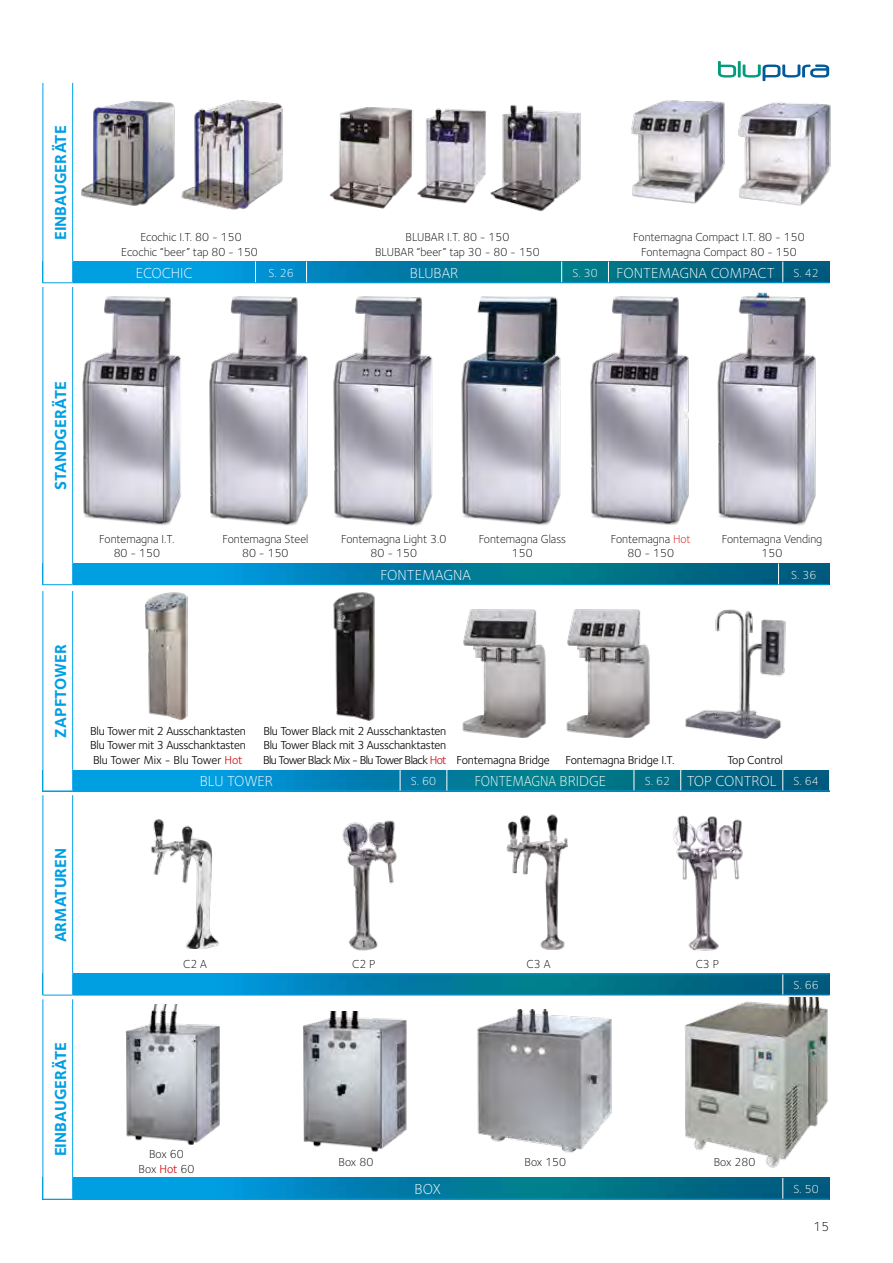
<style>
.page{position:relative;width:893px;height:1263px;background:#fff}
.page>*{position:absolute;margin:0;border:0;box-sizing:border-box;transform-origin:0 0}
.t1{font:700 16.5px "Foundry Sterling";color:#009fe3}
.t2{font:300 15px "Foundry Sterling";color:#fff}
.t3{font:300 15px "Foundry Sterling";color:#fff;scale:.9 1}
.t4{font:300 13.5px "Foundry Sterling";color:#000}
.t5{font:300 12px/14.4px "Foundry Sterling";color:#000;text-align:center}
.t6{font:12px/14.4px "Foundry Sterling";letter-spacing:-.02em;color:#000;text-align:justify}
.t7{font:300 12px "Foundry Sterling";color:#fff}
.s1{color:#d20a11}
.s2{font-size:12px}
.s3{font-weight:400;color:#d20a11}
</style>
<div class="page">
<img style="left:73px;top:262px;width:756px;height:20px">
<img style="left:73px;top:770px;width:756px;height:20px">
<img style="left:73px;top:974px;width:756px;height:21px">
<img style="left:73px;top:1178px;width:756px;height:21px">
<img style="left:73px;top:563px;width:756px;height:21px">
<svg style="left:782px;top:1178px;width:1px;height:21px"></svg>
<hr style="left:43px;top:1199px;width:30px;height:1px;background:#009fe3">
<hr style="left:73px;top:1199px;width:710px;height:1px;background:#009fe3">
<hr style="left:783px;top:1199px;width:47px;height:1px;background:#009fe3">
<hr style="left:43px;top:999px;width:1px;height:179px;background:#009fe3">
<hr style="left:72px;top:999px;width:1px;height:179px;background:#009fe3">
<svg style="left:43px;top:1178px;width:1px;height:21px"></svg>
<svg style="left:72px;top:1178px;width:1px;height:21px"></svg>
<svg style="left:782px;top:974px;width:1px;height:21px"></svg>
<hr style="left:43px;top:995px;width:30px;height:1px;background:#009fe3">
<hr style="left:72px;top:973px;width:711px;height:1px;background:#009fe3">
<hr style="left:783px;top:973px;width:47px;height:1px;background:#009fe3">
<hr style="left:43px;top:795px;width:1px;height:179px;background:#009fe3">
<hr style="left:72px;top:795px;width:1px;height:178px;background:#009fe3">
<svg style="left:43px;top:974px;width:1px;height:21px"></svg>
<svg style="left:72px;top:974px;width:1px;height:21px"></svg>
<hr style="left:73px;top:995px;width:710px;height:1px;background:#009fe3">
<hr style="left:783px;top:995px;width:47px;height:1px;background:#009fe3">
<svg style="left:634px;top:770px;width:1px;height:20px"></svg>
<svg style="left:680px;top:770px;width:1px;height:20px"></svg>
<svg style="left:782px;top:770px;width:1px;height:20px"></svg>
<svg style="left:829px;top:770px;width:1px;height:20px"></svg>
<hr style="left:43px;top:790px;width:30px;height:1px;background:#009fe3">
<hr style="left:73px;top:790px;width:190px;height:1px;background:#009fe3">
<hr style="left:263px;top:790px;width:137px;height:1px;background:#009fe3">
<hr style="left:400px;top:790px;width:47px;height:1px;background:#009fe3">
<hr style="left:447px;top:790px;width:112px;height:1px;background:#009fe3">
<hr style="left:559px;top:790px;width:75px;height:1px;background:#009fe3">
<hr style="left:634px;top:790px;width:47px;height:1px;background:#009fe3">
<hr style="left:681px;top:790px;width:102px;height:1px;background:#009fe3">
<hr style="left:783px;top:790px;width:47px;height:1px;background:#009fe3">
<hr style="left:43px;top:591px;width:1px;height:179px;background:#009fe3">
<hr style="left:72px;top:591px;width:1px;height:179px;background:#009fe3">
<svg style="left:43px;top:770px;width:1px;height:20px"></svg>
<svg style="left:72px;top:770px;width:1px;height:20px"></svg>
<svg style="left:400px;top:770px;width:1px;height:20px"></svg>
<svg style="left:446px;top:770px;width:1px;height:20px"></svg>
<svg style="left:255px;top:261px;width:1px;height:21px"></svg>
<svg style="left:306px;top:261px;width:1px;height:21px"></svg>
<svg style="left:561px;top:261px;width:1px;height:21px"></svg>
<svg style="left:608px;top:261px;width:1px;height:21px"></svg>
<svg style="left:782px;top:261px;width:1px;height:21px"></svg>
<hr style="left:43px;top:282px;width:30px;height:1px;background:#009fe3">
<hr style="left:73px;top:282px;width:182px;height:1px;background:#009fe3">
<hr style="left:255px;top:282px;width:52px;height:1px;background:#009fe3">
<hr style="left:307px;top:282px;width:255px;height:1px;background:#009fe3">
<hr style="left:562px;top:282px;width:46px;height:1px;background:#009fe3">
<hr style="left:608px;top:282px;width:175px;height:1px;background:#009fe3">
<hr style="left:783px;top:282px;width:47px;height:1px;background:#009fe3">
<hr style="left:43px;top:83px;width:1px;height:178px;background:#009fe3">
<hr style="left:72px;top:83px;width:1px;height:178px;background:#009fe3">
<svg style="left:43px;top:261px;width:1px;height:21px"></svg>
<svg style="left:72px;top:261px;width:1px;height:21px"></svg>
<hr style="left:43px;top:584px;width:30px;height:1px;background:#009fe3">
<hr style="left:73px;top:584px;width:128px;height:1px;background:#009fe3">
<hr style="left:201px;top:584px;width:129px;height:1px;background:#009fe3">
<hr style="left:330px;top:584px;width:128px;height:1px;background:#009fe3">
<hr style="left:458px;top:584px;width:129px;height:1px;background:#009fe3">
<hr style="left:587px;top:584px;width:128px;height:1px;background:#009fe3">
<hr style="left:715px;top:584px;width:63px;height:1px;background:#009fe3">
<hr style="left:778px;top:584px;width:51px;height:1px;background:#009fe3">
<hr style="left:43px;top:287px;width:1px;height:276px;background:#009fe3">
<hr style="left:72px;top:287px;width:1px;height:276px;background:#009fe3">
<svg style="left:43px;top:563px;width:1px;height:21px"></svg>
<svg style="left:72px;top:563px;width:1px;height:21px"></svg>
<svg style="left:778px;top:563px;width:1px;height:21px"></svg>
<img style="left:490px;top:105px;width:91px;height:107px">
<img style="left:333px;top:296px;width:100px;height:230px">
<img style="left:209px;top:296px;width:99px;height:230px">
<img style="left:82px;top:296px;width:99px;height:229px">
<img style="left:461px;top:296px;width:100px;height:229px">
<img style="left:590px;top:296px;width:99px;height:229px">
<img style="left:717px;top:292px;width:99px;height:233px">
<img style="left:738px;top:102px;width:93px;height:104px">
<img style="left:631px;top:100px;width:94px;height:104px">
<img style="left:685px;top:609px;width:101px;height:130px">
<img style="left:342px;top:820px;width:55px;height:131px">
<img style="left:150px;top:819px;width:69px;height:129px">
<img style="left:506px;top:814px;width:62px;height:136px">
<img style="left:673px;top:815px;width:70px;height:136px">
<svg style="left:718px;top:61px;width:111px;height:20px"></svg>
<img style="left:684px;top:997px;width:144px;height:171px">
<img style="left:303px;top:1011px;width:104px;height:141px">
<img style="left:125px;top:1004px;width:95px;height:141px">
<img style="left:477px;top:1009px;width:135px;height:144px">
<img style="left:417px;top:108px;width:69px;height:96px">
<img style="left:181px;top:100px;width:102px;height:110px">
<img style="left:81px;top:100px;width:94px;height:106px">
<img style="left:329px;top:107px;width:85px;height:102px">
<img style="left:462px;top:609px;width:84px;height:129px">
<img style="left:566px;top:609px;width:84px;height:129px">
<img style="left:145px;top:592px;width:42px;height:128px">
<img style="left:333px;top:592px;width:42px;height:128px">
<h1 class="t1" style="left:49px;top:240px;width:116px;rotate:-90deg">EINBAUGERÄTE</h1>
<p class="t5" style="left:121px;top:230px;width:138px">Ecochic I.T. 80 - 150<br>Ecochic “beer” tap 80 - 150</p>
<p class="t5" style="left:375px;top:230px;width:166px">BLUBAR I.T. 80 - 150<br>BLUBAR “beer” tap 30 - 80 - 150</p>
<p class="t5" style="left:633px;top:230px;width:173px">Fontemagna Compact I.T. 80 - 150<br>Fontemagna Compact 80 - 150</p>
<p class="t2" style="left:136px;top:262px;width:58px">ECOCHIC</p>
<p class="t7" style="left:268px;top:264px;width:27px">S. 26</p>
<p class="t2" style="left:410px;top:262px;width:50px">BLUBAR</p>
<p class="t7" style="left:572px;top:264px;width:27px">S. 30</p>
<p class="t2" style="left:617px;top:262px;width:160px">FONTEMAGNA COMPACT</p>
<p class="t7" style="left:793px;top:264px;width:27px">S. 42</p>
<h1 class="t1" style="left:49px;top:490px;width:110px;rotate:-90deg">STANDGERÄTE</h1>
<p class="t5" style="left:99px;top:531px;width:77px">Fontemagna I.T.<br>80 - 150</p>
<p class="t5" style="left:222px;top:531px;width:88px">Fontemagna Steel<br>80 - 150</p>
<p class="t5" style="left:341px;top:531px;width:107px">Fontemagna Light 3.0<br>80 - 150</p>
<p class="t5" style="left:479px;top:531px;width:89px">Fontemagna Glass<br>150</p>
<p class="t5" style="left:611px;top:531px;width:81px">Fontemagna <span class="s1">Hot<br></span>80 - 150</p>
<p class="t5" style="left:722px;top:531px;width:102px">Fontemagna Vending<br>150</p>
<p class="t2" style="left:380px;top:564px;width:92px">FONTEMAGNA</p>
<p class="t7" style="left:791px;top:566px;width:27px">S. 36</p>
<h1 class="t1" style="left:49px;top:738px;width:95px;rotate:-90deg">ZAPFTOWER</h1>
<p class="t6" style="left:90px;top:723px;width:157px">Blu Tower mit 2 Ausschanktasten Blu Tower mit 3 Ausschanktasten Blu Tower Mix - Blu Tower <span class="s1">Hot</span></p>
<p class="t6" style="left:263px;top:723px;width:288px;text-align:left">Blu Tower Black mit 2 Ausschanktasten<br>Blu Tower Black mit 3 Ausschanktasten<br>Blu Tower Black Mix - Blu Tower Black <span class="s1">Hot</span> Fontemagna Bridge</p>
<p class="t6" style="left:565px;top:752px;width:111px">Fontemagna Bridge I.T.</p>
<p class="t6" style="left:727px;top:752px;width:57px">Top Control</p>
<p class="t2" style="left:200px;top:770px;width:75px">BLU TOWER</p>
<p class="t7" style="left:411px;top:772px;width:27px">S. 60</p>
<p class="t3" style="left:475px;top:770px;width:147px">FONTEMAGNA BRIDGE</p>
<p class="t2" style="left:645px;top:770px;width:176px"><span class="s2">S. 62</span> TOP CONTROL <span class="s2">S. 64</span></p>
<h1 class="t1" style="left:49px;top:942px;width:96px;rotate:-90deg">ARMATUREN</h1>
<h1 class="t1" style="left:49px;top:1156px;width:116px;rotate:-90deg">EINBAUGERÄTE</h1>
<p class="t5" style="left:183px;top:956px;width:25px">C2 A</p>
<p class="t5" style="left:352px;top:956px;width:25px">C2 P</p>
<p class="t5" style="left:527px;top:956px;width:25px">C3 A</p>
<p class="t5" style="left:696px;top:956px;width:25px">C3 P</p>
<p class="t7" style="left:793px;top:976px;width:27px">S. 66</p>
<p class="t5" style="left:139px;top:1147px;width:57px">Box 60<br>Box <span class="s3">Hot</span> 60</p>
<p class="t5" style="left:339px;top:1154px;width:36px">Box 80</p>
<p class="t5" style="left:524px;top:1154px;width:43px">Box 150</p>
<p class="t5" style="left:714px;top:1154px;width:43px">Box 280</p>
<p class="t2" style="left:415px;top:1179px;width:28px">BOX</p>
<p class="t7" style="left:793px;top:1181px;width:27px">S. 50</p>
<p class="t4" style="left:813px;top:1217px;width:17px">15</p>
</div>
